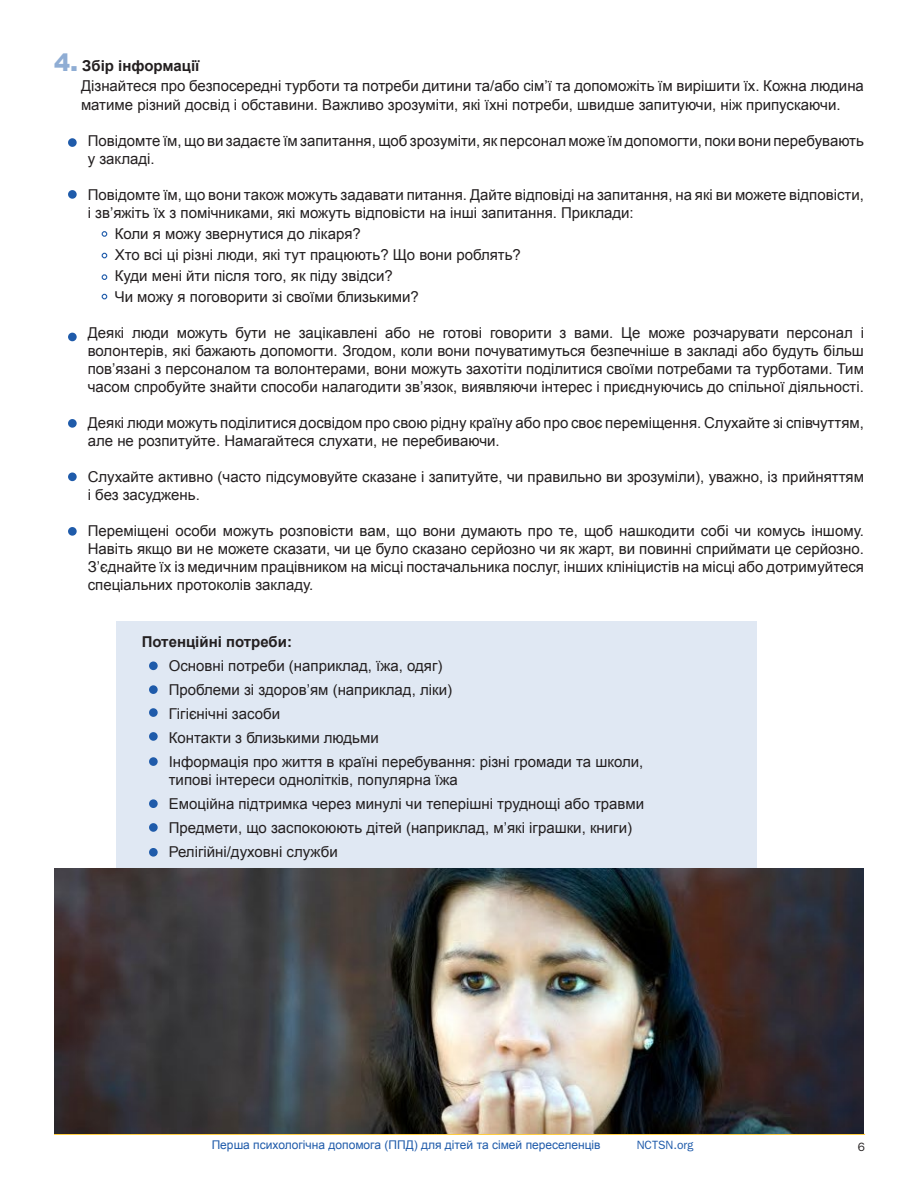
<style>
.page{position:relative;width:918px;height:1188px;background:#fff}
.page>*{position:absolute;margin:0;border:0;box-sizing:border-box;transform-origin:0 0}
.t1{font:15px/18px "Arial";color:#231f20}
.t2{font:700 15px "Arial";color:#231f20}
.t3{font:12px "Arial";color:#1f5baa}
.t4{font:12px "ITC Franklin Gothic Std";color:#1f5baa}
.t5{font:12px "ITC Franklin Gothic Std";color:#231f20}
.s1{font-weight:900;font-size:24px;color:#8fadd4}
</style>
<div class="page">
<hr style="left:54px;top:1134px;width:811px;height:1px;background:#ffc727">
<div style="left:117px;top:621px;width:640px;height:258px;background:#e0e8f3"></div>
<div style="left:68px;top:138px;width:9px;height:9px;background:#1f5baa;border-radius:50%"></div>
<div style="left:68px;top:190px;width:9px;height:9px;background:#1f5baa;border-radius:50%"></div>
<div style="left:68px;top:419px;width:9px;height:9px;background:#1f5baa;border-radius:50%"></div>
<div style="left:68px;top:527px;width:9px;height:9px;background:#1f5baa;border-radius:50%"></div>
<div style="left:68px;top:333px;width:9px;height:8px;background:#1f5baa;border-radius:50%"></div>
<div style="left:68px;top:473px;width:9px;height:8px;background:#1f5baa;border-radius:50%"></div>
<div style="left:149px;top:662px;width:9px;height:8px;background:#1f5baa;border-radius:50%"></div>
<div style="left:149px;top:799px;width:9px;height:9px;background:#1f5baa;border-radius:50%"></div>
<div style="left:149px;top:848px;width:9px;height:9px;background:#1f5baa;border-radius:50%"></div>
<div style="left:149px;top:757px;width:9px;height:9px;background:#1f5baa;border-radius:50%"></div>
<div style="left:149px;top:732px;width:9px;height:9px;background:#1f5baa;border-radius:50%"></div>
<div style="left:149px;top:708px;width:9px;height:9px;background:#1f5baa;border-radius:50%"></div>
<div style="left:149px;top:685px;width:9px;height:9px;background:#1f5baa;border-radius:50%"></div>
<div style="left:149px;top:823px;width:9px;height:9px;background:#1f5baa;border-radius:50%"></div>
<img style="left:54px;top:868px;width:810px;height:266px">
<svg style="left:102px;top:231px;width:5px;height:6px"></svg>
<svg style="left:102px;top:294px;width:5px;height:5px"></svg>
<svg style="left:102px;top:274px;width:5px;height:6px"></svg>
<svg style="left:102px;top:253px;width:5px;height:5px"></svg>
<p class="t2" style="left:54px;top:56px;width:147px"><span class="s1">4.</span> Збір інформації</p>
<p class="t1" style="left:81px;top:76px;width:784px;line-height:19.5px">Дізнайтеся про безпосередні турботи та потреби дитини та/або сім’ї та допоможіть їм вирішити їх. Кожна людина матиме різний досвід і обставини. Важливо зрозуміти, які їхні потреби, швидше запитуючи, ніж припускаючи.</p>
<p class="t1" style="left:88px;top:132px;width:778px">Повідомте їм, що ви задаєте їм запитання, щоб зрозуміти, як персонал може їм допомогти, поки вони перебувають у закладі.</p>
<p class="t1" style="left:88px;top:186px;width:778px">Повідомте їм, що вони також можуть задавати питання. Дайте відповіді на запитання, на які ви можете відповісти, і зв’яжіть їх з помічниками, які можуть відповісти на інші запитання. Приклади:</p>
<p class="t1" style="left:115px;top:225px;width:248px">Коли я можу звернутися до лікаря?</p>
<p class="t1" style="left:115px;top:246px;width:408px">Хто всі ці різні люди, які тут працюють? Що вони роблять?</p>
<p class="t1" style="left:115px;top:267px;width:280px">Куди мені йти після того, як піду звідси?</p>
<p class="t1" style="left:115px;top:288px;width:306px">Чи можу я поговорити зі своїми близькими?</p>
<p class="t1" style="left:88px;top:324px;width:778px;text-align:justify">Деякі люди можуть бути не зацікавлені або не готові говорити з вами. Це може розчарувати персонал і волонтерів, які бажають допомогти. Згодом, коли вони почуватимуться безпечніше в закладі або будуть більш пов’язані з персоналом та волонтерами, вони можуть захотіти поділитися своїми потребами та турботами. Тим часом спробуйте знайти способи налагодити зв’язок, виявляючи інтерес і приєднуючись до спільної діяльності.</p>
<p class="t1" style="left:88px;top:414px;width:778px">Деякі люди можуть поділитися досвідом про свою рідну країну або про своє переміщення. Слухайте зі співчуттям, але не розпитуйте. Намагайтеся слухати, не перебиваючи.</p>
<p class="t1" style="left:88px;top:468px;width:778px">Слухайте активно (часто підсумовуйте сказане і запитуйте, чи правильно ви зрозуміли), уважно, із прийняттям і без засуджень.</p>
<p class="t1" style="left:88px;top:522px;width:778px;text-align:justify">Переміщені особи можуть розповісти вам, що вони думають про те, щоб нашкодити собі чи комусь іншому.<br>Навіть якщо ви не можете сказати, чи це було сказано серйозно чи як жарт, ви повинні сприймати це серйозно.<br>З’єднайте їх із медичним працівником на місці постачальника послуг, інших клініцистів на місці або дотримуйтеся спеціальних протоколів закладу.</p>
<p class="t2" style="left:142px;top:632px;width:152px">Потенційні потреби:</p>
<p class="t1" style="left:169px;top:657px;width:275px">Основні потреби (наприклад, їжа, одяг)</p>
<p class="t1" style="left:169px;top:681px;width:285px">Проблеми зі здоров’ям (наприклад, ліки)</p>
<p class="t1" style="left:169px;top:705px;width:113px">Гігієнічні засоби</p>
<p class="t1" style="left:169px;top:729px;width:212px">Контакти з близькими людьми</p>
<p class="t1" style="left:169px;top:753px;width:476px">Інформація про життя в країні перебування: різні громади та школи,</p>
<p class="t1" style="left:169px;top:771px;width:291px">типові інтереси однолітків, популярна їжа</p>
<p class="t1" style="left:169px;top:795px;width:477px">Емоційна підтримка через минулі чи теперішні труднощі або травми</p>
<p class="t1" style="left:169px;top:819px;width:465px">Предмети, що заспокоюють дітей (наприклад, м’які іграшки, книги)</p>
<p class="t1" style="left:169px;top:843px;width:171px">Релігійні/духовні служби</p>
<p class="t3" style="left:212px;top:1137px;width:390px">Перша психологічна допомога (ППД) для дітей та сімей переселенців</p>
<p class="t4" style="left:637px;top:1138px;width:58px">NCTSN.org</p>
<p class="t5" style="left:858px;top:1140px;width:9px">6</p>
</div>
